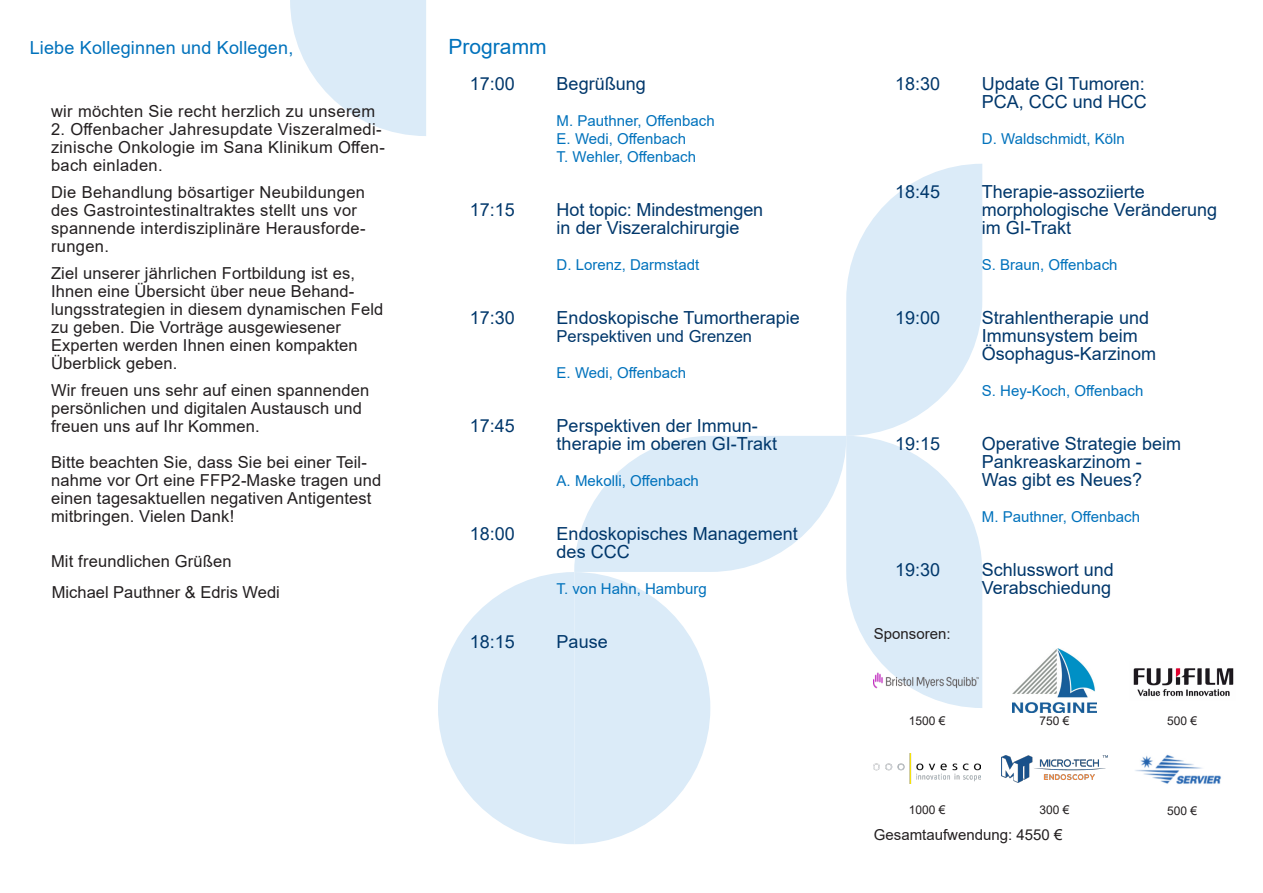
<style>
.page{position:relative;width:1263px;height:893px;background:#fff}
.page>*{position:absolute;margin:0;border:0;box-sizing:border-box;transform-origin:0 0}
.Neue_Nummerierung{font:21px "Arial";color:#0072bc}
.Neue_Nummerierung-2{font:18px/18px "Arial";color:#00376b}
.Neue_Nummerierung-3{font:18px "Arial";letter-spacing:.01em;color:#0072bc}
.Neue_Nummerierung-4{font:16.5px/18px "Arial";letter-spacing:.01em;color:#231f20}
.Neue_Nummerierung-5{font:16.5px "Arial";color:#00376b}
.Neue_Nummerierung-6{font:15px "Arial";color:#0072bc}
.Neue_Nummerierung-7{font:15px "Arial";color:#231f20}
.Neue_Nummerierung-8{font:12px "Arial";color:#231f20}
</style>
<div class="page">
<svg style="left:290px;top:0;width:136px;height:136px"></svg>
<svg style="left:438px;top:164px;width:544px;height:680px"></svg>
<img style="left:1012px;top:649px;width:85px;height:63px">
<img style="left:874px;top:673px;width:105px;height:15px">
<img style="left:1133px;top:668px;width:101px;height:29px">
<img style="left:1135px;top:754px;width:86px;height:30px">
<img style="left:1001px;top:755px;width:107px;height:27px">
<img style="left:874px;top:754px;width:106px;height:30px">
<p class="Neue_Nummerierung-3" style="left:30px;top:35px;width:265px">Liebe Kolleginnen und Kollegen,</p>
<p class="Neue_Nummerierung-4" style="left:51px;top:102px;width:326px">wir möchten Sie recht herzlich zu unserem</p>
<p class="Neue_Nummerierung-4" style="left:51px;top:120px;width:335px">2. Offenbacher Jahresupdate Viszeralmedi&shy;zinische Onkologie im Sana Klinikum Offen&shy;bach einladen.</p>
<p class="Neue_Nummerierung-4" style="left:51px;top:183px;width:315px">Die Behandlung bösartiger Neubildungen des Gastrointestinaltraktes stellt uns vor</p>
<p class="Neue_Nummerierung-4" style="left:51px;top:219px;width:316px">spannende interdisziplinäre Herausforde&shy;rungen.</p>
<p class="Neue_Nummerierung-4" style="left:51px;top:264px;width:334px">Ziel unserer jährlichen Fortbildung ist es, Ihnen eine Übersicht über neue Behand&shy;lungsstrategien in diesem dynamischen Feld zu geben. Die Vorträge ausgewiesener</p>
<p class="Neue_Nummerierung-4" style="left:51px;top:336px;width:308px">Experten werden Ihnen einen kompakten<br>Überblick geben.</p>
<p class="Neue_Nummerierung-4" style="left:51px;top:381px;width:320px">Wir freuen uns sehr auf einen spannenden persönlichen und digitalen Austausch und freuen uns auf Ihr Kommen.</p>
<p class="Neue_Nummerierung-4" style="left:51px;top:453px;width:332px">Bitte beachten Sie, dass Sie bei einer Teil&shy;nahme vor Ort eine FFP2-Maske tragen und einen tagesaktuellen negativen Antigentest mitbringen. Vielen Dank!</p>
<p class="Neue_Nummerierung-4" style="left:51px;top:552px;width:182px">Mit freundlichen Grüßen</p>
<p class="Neue_Nummerierung-4" style="left:52px;top:583px;width:230px">Michael Pauthner &amp; Edris Wedi</p>
<p class="Neue_Nummerierung" style="left:449px;top:32px;width:100px">Programm</p>
<p class="Neue_Nummerierung-2" style="left:470px;top:74px;width:47px">17:00</p>
<p class="Neue_Nummerierung-2" style="left:557px;top:74px;width:91px">Begrüßung</p>
<p class="Neue_Nummerierung-6" style="left:557px;top:110px;width:160px">M. Pauthner, Offenbach</p>
<p class="Neue_Nummerierung-6" style="left:557px;top:128px;width:131px">E. Wedi, Offenbach</p>
<p class="Neue_Nummerierung-6" style="left:557px;top:146px;width:141px">T. Wehler, Offenbach</p>
<p class="Neue_Nummerierung-2" style="left:470px;top:200px;width:47px">17:15</p>
<p class="Neue_Nummerierung-2" style="left:557px;top:200px;width:208px">Hot topic: Mindestmengen in der Viszeralchirurgie</p>
<p class="Neue_Nummerierung-6" style="left:557px;top:254px;width:144px">D. Lorenz, Darmstadt</p>
<p class="Neue_Nummerierung-2" style="left:470px;top:308px;width:47px">17:30</p>
<p class="Neue_Nummerierung-2" style="left:557px;top:308px;width:245px">Endoskopische Tumortherapie</p>
<p class="Neue_Nummerierung-5" style="left:557px;top:324px;width:197px">Perspektiven und Grenzen</p>
<p class="Neue_Nummerierung-6" style="left:557px;top:362px;width:131px">E. Wedi, Offenbach</p>
<p class="Neue_Nummerierung-2" style="left:470px;top:416px;width:47px">17:45</p>
<p class="Neue_Nummerierung-2" style="left:557px;top:416px;width:203px">Perspektiven der Immun-</p>
<p class="Neue_Nummerierung-2" style="left:557px;top:434px;width:222px">therapie im oberen GI-Trakt</p>
<p class="Neue_Nummerierung-6" style="left:557px;top:470px;width:144px">A. Mekolli, Offenbach</p>
<p class="Neue_Nummerierung-2" style="left:470px;top:524px;width:47px">18:00</p>
<p class="Neue_Nummerierung-2" style="left:557px;top:524px;width:243px">Endoskopisches Management des CCC</p>
<p class="Neue_Nummerierung-6" style="left:557px;top:578px;width:152px">T. von Hahn, Hamburg</p>
<p class="Neue_Nummerierung-2" style="left:470px;top:632px;width:47px">18:15</p>
<p class="Neue_Nummerierung-2" style="left:557px;top:632px;width:53px">Pause</p>
<p class="Neue_Nummerierung-2" style="left:895px;top:74px;width:47px">18:30</p>
<p class="Neue_Nummerierung-2" style="left:982px;top:74px;width:165px">Update GI Tumoren:</p>
<p class="Neue_Nummerierung-2" style="left:982px;top:92px;width:167px">PCA, CCC und HCC</p>
<p class="Neue_Nummerierung-6" style="left:982px;top:128px;width:144px">D. Waldschmidt, Köln</p>
<p class="Neue_Nummerierung-2" style="left:895px;top:182px;width:47px">18:45</p>
<p class="Neue_Nummerierung-2" style="left:982px;top:182px;width:165px">Therapie-assoziierte</p>
<p class="Neue_Nummerierung-2" style="left:982px;top:200px;width:237px">morphologische Veränderung im GI-Trakt</p>
<p class="Neue_Nummerierung-6" style="left:982px;top:254px;width:137px">S. Braun, Offenbach</p>
<p class="Neue_Nummerierung-2" style="left:895px;top:308px;width:47px">19:00</p>
<p class="Neue_Nummerierung-2" style="left:982px;top:308px;width:169px">Strahlentherapie und</p>
<p class="Neue_Nummerierung-2" style="left:982px;top:326px;width:158px">Immunsystem beim</p>
<p class="Neue_Nummerierung-2" style="left:982px;top:344px;width:176px">Ösophagus-Karzinom</p>
<p class="Neue_Nummerierung-6" style="left:982px;top:380px;width:163px">S. Hey-Koch, Offenbach</p>
<p class="Neue_Nummerierung-2" style="left:895px;top:434px;width:47px">19:15</p>
<p class="Neue_Nummerierung-2" style="left:982px;top:434px;width:201px">Operative Strategie beim<br>Pankreaskarzinom -</p>
<p class="Neue_Nummerierung-2" style="left:982px;top:470px;width:162px">Was gibt es Neues?</p>
<p class="Neue_Nummerierung-6" style="left:982px;top:506px;width:160px">M. Pauthner, Offenbach</p>
<p class="Neue_Nummerierung-2" style="left:895px;top:560px;width:47px">19:30</p>
<p class="Neue_Nummerierung-2" style="left:982px;top:560px;width:134px">Schlusswort und</p>
<p class="Neue_Nummerierung-2" style="left:982px;top:578px;width:131px">Verabschiedung</p>
<p class="Neue_Nummerierung-7" style="left:874px;top:623px;width:78px">Sponsoren:</p>
<p class="Neue_Nummerierung-8" style="left:909px;top:712px;width:38px">1500 €</p>
<p class="Neue_Nummerierung-8" style="left:1039px;top:713px;width:32px">750 €</p>
<p class="Neue_Nummerierung-8" style="left:1167px;top:713px;width:32px">500 €</p>
<p class="Neue_Nummerierung-8" style="left:909px;top:801px;width:38px">1000 €</p>
<p class="Neue_Nummerierung-8" style="left:1167px;top:803px;width:32px">500 €</p>
<p class="Neue_Nummerierung-8" style="left:1039px;top:801px;width:32px">300 €</p>
<p class="Neue_Nummerierung-7" style="left:874px;top:825px;width:190px">Gesamtaufwendung: 4550 €</p>
</div>
